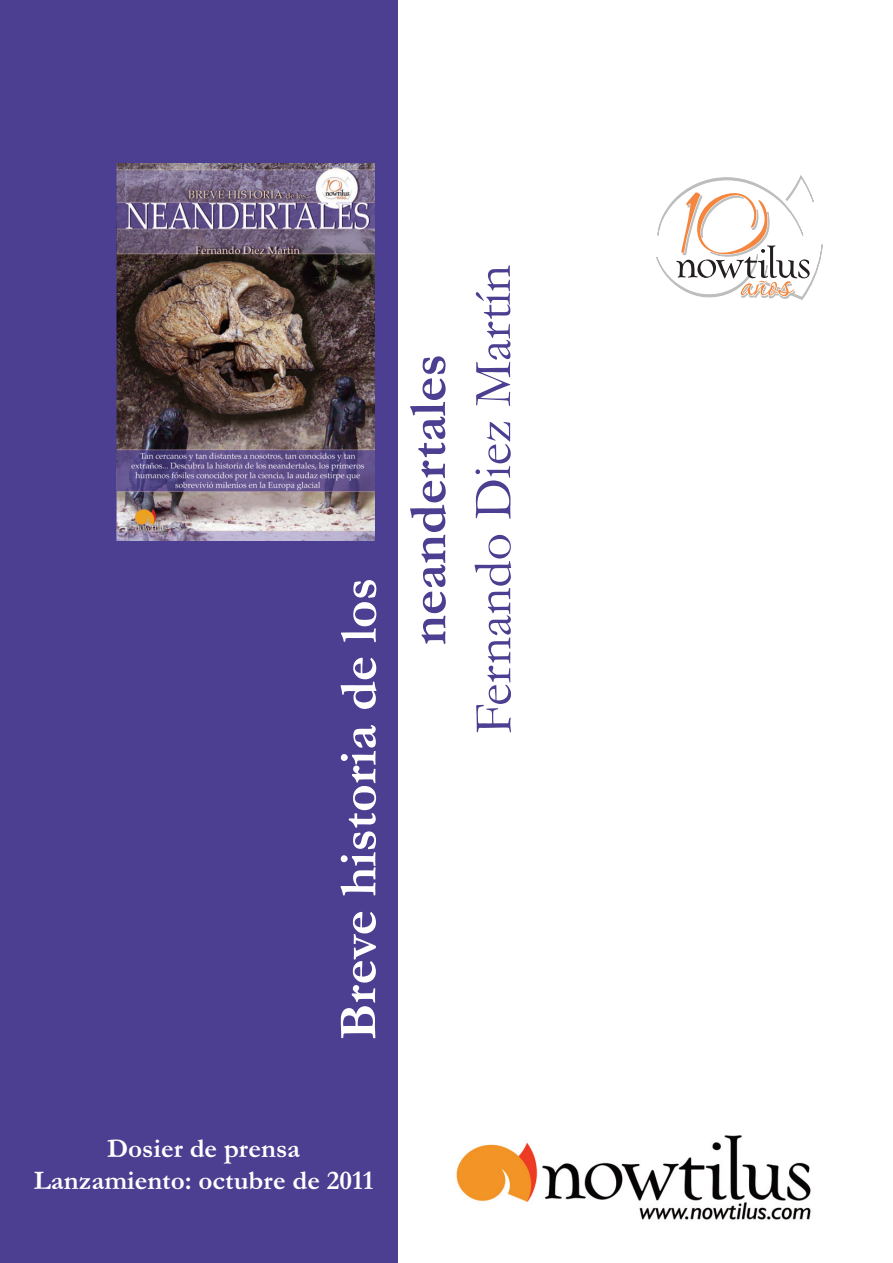
<style>
.page{position:relative;width:893px;height:1263px;background:#fff}
.page>*{position:absolute;margin:0;border:0;box-sizing:border-box;transform-origin:0 0}
.t1{font:54px "Garamond";color:#4c3e90}
.t2{font:700 54px "Garamond";color:#fff}
.t3{font:700 54px "Garamond";color:#4c3e90}
.t4{font:700 27px/32.4px "Garamond";color:#fff;text-align:center}
</style>
<div class="page">
<div style="left:0;top:0;width:397px;height:1263px;background:#4c3e90"></div>
<img style="left:116px;top:163px;width:258px;height:378px">
<img style="left:456px;top:1135px;width:355px;height:85px">
<svg style="left:656px;top:175px;width:167px;height:125px"></svg>
<h1 class="t2" style="left:337px;top:1040px;width:464px;rotate:-90deg">Breve historia de los</h1>
<h1 class="t3" style="left:407px;top:645px;width:292px;rotate:-90deg">neandertales</h1>
<h1 class="t1" style="left:474px;top:734px;width:471px;rotate:-90deg">Fernando Diez Martín</h1>
<p class="t4" style="left:34px;top:1134px;width:341px">Dosier de prensa<br>Lanzamiento: octubre de 2011</p>
</div>
